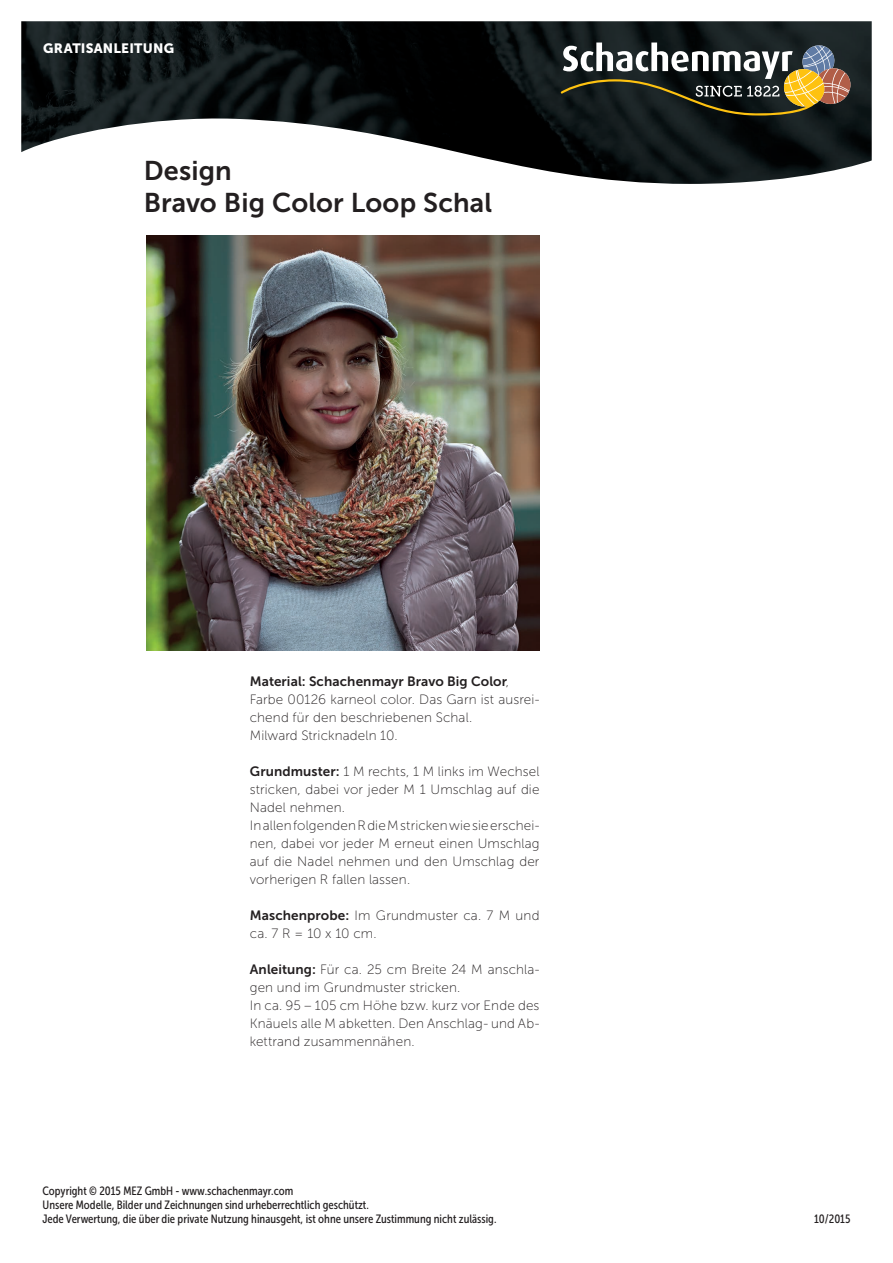
<style>
.page{position:relative;width:893px;height:1263px;background:#fff}
.page>*{position:absolute;margin:0;border:0;box-sizing:border-box;transform-origin:0 0}
.t1{font:27px/31.5px "Museo Sans 700";letter-spacing:.005em;color:#231f20}
.t2{font:13.5px/18px "Museo Sans 100";letter-spacing:.01em;color:#231f20}
.t3{font:13.5px "Museo Sans 700";letter-spacing:.01em;color:#231f20}
.t4{font:13.5px "Museo Sans 900";letter-spacing:.015em;color:#fff}
.t5{font:12px/14.4px "Museo Sans Cond 500";color:#231f20}
.s1{font-family:"Museo Sans 100"}
.s2{font-family:"Museo Sans 700"}
</style>
<div class="page">
<img style="left:21px;top:21px;width:851px;height:163px">
<svg style="left:561px;top:43px;width:289px;height:72px;background:#535246"></svg>
<img style="left:146px;top:235px;width:393px;height:415px">
<p class="t4" style="left:43px;top:40px;width:133px">GRATISANLEITUNG</p>
<h1 class="t1" style="left:144px;top:155px;width:350px">Design<br>Bravo Big Color Loop Schal</h1>
<p class="t3" style="left:250px;top:674px;width:261px">Material: Schachenmayr Bravo Big Color<span class="s1">,</span></p>
<p class="t2" style="left:250px;top:690px;width:291px">Farbe 00126 karneol color. Das Garn ist ausrei&shy;chend für den beschriebenen Schal.<br>Milward Stricknadeln 10.</p>
<p class="t2" style="left:250px;top:762px;width:291px"><span class="s2">Grundmuster:</span> 1 M rechts, 1 M links im Wechsel stricken, dabei vor jeder M 1 Umschlag auf die Nadel nehmen.<br>In allen folgenden R die M stricken wie sie erschei&shy;nen, dabei vor jeder M erneut einen Umschlag auf die Nadel nehmen und den Umschlag der vorherigen R fallen lassen.</p>
<p class="t2" style="left:250px;top:906px;width:291px"><span class="s2">Maschenprobe:</span> Im Grundmuster ca. 7 M und ca. 7 R = 10 x 10 cm.</p>
<p class="t2" style="left:250px;top:960px;width:291px"><span class="s2">Anleitung:</span> Für ca. 25 cm Breite 24 M anschla&shy;gen und im Grundmuster stricken.<br>In ca. 95 – 105 cm Höhe bzw. kurz vor Ende des Knäuels alle M abketten. Den Anschlag- und Ab&shy;kettrand zusammennähen.</p>
<p class="t5" style="left:43px;top:1183px;width:455px">Copyright © 2015 MEZ GmbH - www.schachenmayr.com<br>Unsere Modelle, Bilder und Zeichnungen sind urheberrechtlich geschützt.<br>Jede Verwertung, die über die private Nutzung hinausgeht, ist ohne unsere Zustimmung nicht zulässig.</p>
<p class="t5" style="left:814px;top:1212px;width:38px">10/2015</p>
</div>
